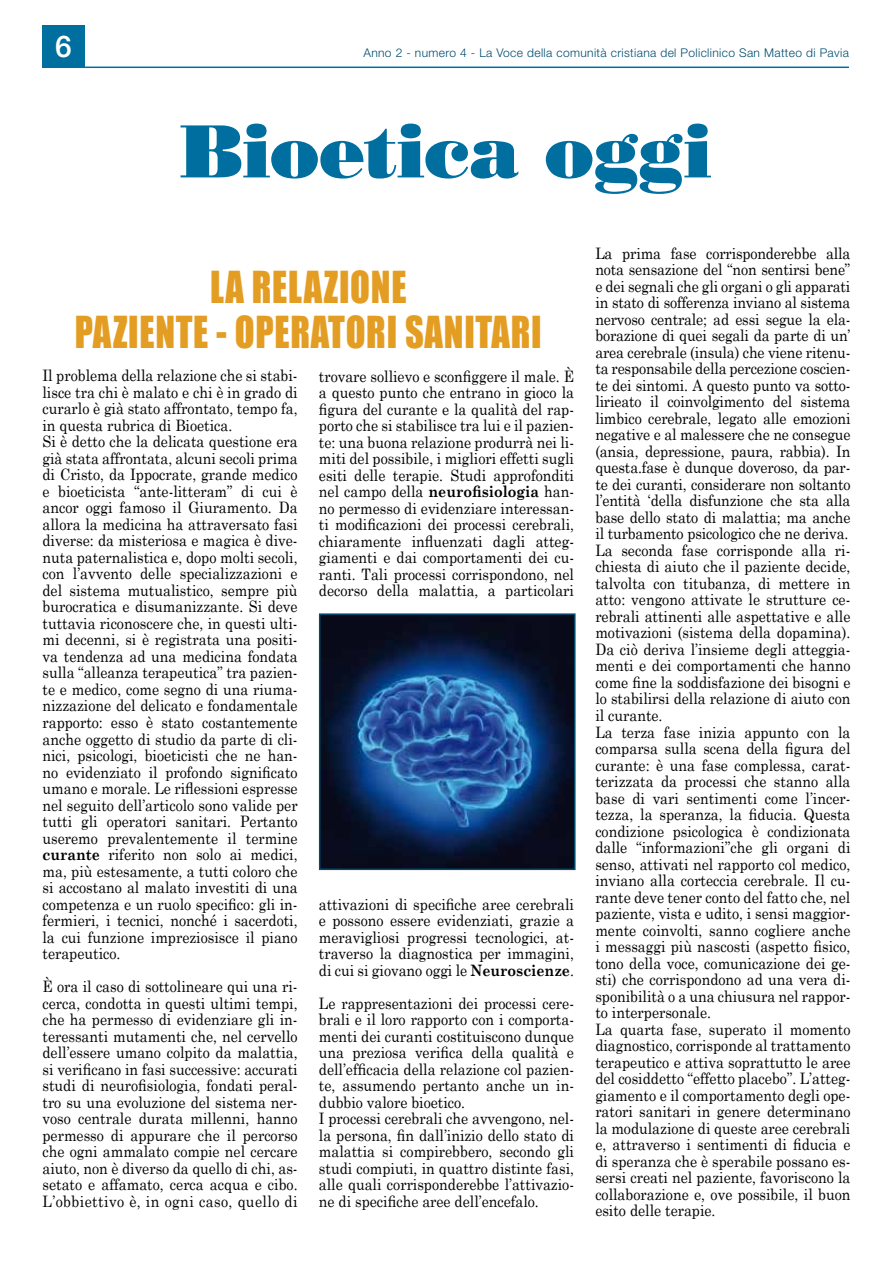
<style>
.page{position:relative;width:893px;height:1263px;background:#fff}
.page>*{position:absolute;margin:0;border:0;box-sizing:border-box;transform-origin:0 0}
.t1{font:75px "Bodoni Poster";letter-spacing:-.01em;color:#006f9f}
.t2{font:40.5px/45px "Impact";letter-spacing:.02em;color:#e49d23;text-align:center;scale:.9 1}
.t3{font:500 30px "Helvetica Neue";color:#fff}
.t4{font:15.75px/16.5px "Century Schoolbook";color:#000;scale:.9 1}
.t5{font:300 12px "Helvetica Neue";letter-spacing:.03em;color:#004d70}
.s1{font-weight:700}
</style>
<div class="page">
<div style="left:43px;top:26px;width:42px;height:42px;background:#006f9f"></div>
<hr style="left:84px;top:67px;width:765px;height:1px;background:#006f9f">
<img style="left:322px;top:616px;width:251px;height:251px">
<div style="left:319px;top:613px;width:257px;height:257px;border:2px solid #004d70"></div>
<h3 class="t3" style="left:55px;top:28px;width:18px">6</h3>
<p class="t5" style="left:363px;top:45px;width:487px">Anno 2 - numero 4 - La Voce della comunità cristiana del Policlinico San Matteo di Pavia</p>
<h1 class="t1" style="left:180px;top:106px;width:534px">Bioetica oggi</h1>
<h2 class="t2" style="left:75px;top:265px;width:520px">LA RELAZIONE<br>PAZIENTE - OPERATOR I SANITAR I</h2>
<p class="t4" style="left:43px;top:367px;width:285px">Il problema della relazione che si stabi&shy;lisce tra chi è malato e chi è in grado di curarlo è già stato affrontato, tempo fa, in questa rubrica di Bioetica.<br>Si è detto che la delicata questione era già stata affrontata, alcuni secoli prima di Cristo, da Ippocrate, grande medico e bioeticista “ante-litteram” di cui è ancor oggi famoso il Giuramento. Da allora la medicina ha attraversato fasi diverse: da misteriosa e magica è dive&shy;nuta paternalistica e, dopo molti secoli, con l’avvento delle specializzazioni e del sistema mutualistico, sempre più burocratica e disumanizzante. Si deve tuttavia riconoscere che, in questi ulti&shy;mi decenni, si è registrata una positi&shy;va tendenza ad una medicina fondata sulla “alleanza terapeutica” tra pazien&shy;te e medico, come segno di una riuma&shy;nizzazione del delicato e fondamentale rapporto: esso è stato costantemente anche oggetto di studio da parte di cli&shy;nici, psicologi, bioeticisti che ne han&shy;no evidenziato il profondo significato umano e morale. Le riflessioni espresse nel seguito dell’articolo sono valide per tutti gli operatori sanitari. Pertanto useremo prevalentemente il termine <span class="s1">curante</span> riferito non solo ai medici, ma, più estesamente, a tutti coloro che si accostano al malato investiti di una competenza e un ruolo specifico: gli in&shy;fermieri, i tecnici, nonché i sacerdoti, la cui funzione impreziosisce il piano terapeutico.</p>
<p class="t4" style="left:43px;top:978px;width:285px;text-align:justify">È ora il caso di sottolineare qui una ri&shy;cerca, condotta in questi ultimi tempi, che ha permesso di evidenziare gli in&shy;teressanti mutamenti che, nel cervello dell’essere umano colpito da malattia, si verificano in fasi successive: accurati studi di neurofisiologia, fondati peral&shy;tro su una evoluzione del sistema ner&shy;voso centrale durata millenni, hanno permesso di appurare che il percorso che ogni ammalato compie nel cercare aiuto, non è diverso da quello di chi, as&shy;setato e affamato, cerca acqua e cibo.<br>L’obbiettivo è, in ogni caso, quello di</p>
<p class="t4" style="left:319px;top:367px;width:285px;text-align:justify">trovare sollievo e sconfiggere il male. È a questo punto che entrano in gioco la figura del curante e la qualità del rap&shy;porto che si stabilisce tra lui e il pazien&shy;te: una buona relazione produrrà nei li&shy;miti del possibile, i migliori effetti sugli esiti delle terapie. Studi approfonditi nel campo della <span class="s1">neurofisiologia</span> han&shy;no permesso di evidenziare interessan&shy;ti modificazioni dei processi cerebrali, chiaramente influenzati dagli atteg&shy;giamenti e dai comportamenti dei cu&shy;ranti. Tali processi corrispondono, nel decorso della malattia, a particolari</p>
<p class="t4" style="left:319px;top:895px;width:285px;text-align:justify">attivazioni di specifiche aree cerebrali e possono essere evidenziati, grazie a meravigliosi progressi tecnologici, at&shy;traverso la diagnostica per immagini, di cui si giovano oggi le <span class="s1">Neuroscienze</span>.</p>
<p class="t4" style="left:319px;top:994px;width:285px">Le rappresentazioni dei processi cere&shy;brali e il loro rapporto con i comporta&shy;menti dei curanti costituiscono dunque una preziosa verifica della qualità e dell’efficacia della relazione col pazien&shy;te, assumendo pertanto anche un in&shy;dubbio valore bioetico.<br>I processi cerebrali che avvengono, nel&shy;la persona, fin dall’inizio dello stato di malattia si compirebbero, secondo gli studi compiuti, in quattro distinte fasi, alle quali corrisponderebbe l’attivazio&shy;ne di specifiche aree dell’encefalo.</p>
<p class="t4" style="left:595px;top:244px;width:285px">La prima fase corrisponderebbe alla nota sensazione del “non sentirsi bene” e dei segnali che gli organi o gli apparati in stato di sofferenza inviano al sistema nervoso centrale; ad essi segue la ela&shy;borazione di quei segali da parte di un’ area cerebrale (insula) che viene ritenu&shy;ta responsabile della percezione coscien&shy;te dei sintomi. A questo punto va sotto&shy;lirieato il coinvolgimento del sistema limbico cerebrale, legato alle emozioni negative e al malessere che ne consegue (ansia, depressione, paura, rabbia). In questa.fase è dunque doveroso, da par&shy;te dei curanti, considerare non soltanto l’entità ‘della disfunzione che sta alla base dello stato di malattia; ma anche il turbamento psicologico che ne deriva.<br>La seconda fase corrisponde alla ri&shy;chiesta di aiuto che il paziente decide, talvolta con titubanza, di mettere in atto: vengono attivate le strutture ce&shy;rebrali attinenti alle aspettative e alle motivazioni (sistema della dopamina).<br>Da ciò deriva l’insieme degli atteggia&shy;menti e dei comportamenti che hanno come fine la soddisfazione dei bisogni e lo stabilirsi della relazione di aiuto con il curante.<br>La terza fase inizia appunto con la comparsa sulla scena della figura del curante: è una fase complessa, carat&shy;terizzata da processi che stanno alla base di vari sentimenti come l’incer&shy;tezza, la speranza, la fiducia. Questa condizione psicologica è condizionata dalle “informazioni”che gli organi di senso, attivati nel rapporto col medico, inviano alla corteccia cerebrale. Il cu&shy;rante deve tener conto del fatto che, nel paziente, vista e udito, i sensi maggior&shy;mente coinvolti, sanno cogliere anche i messaggi più nascosti (aspetto fisico, tono della voce, comunicazione dei ge&shy;sti) che corrispondono ad una vera di&shy;sponibilità o a una chiusura nel rappor&shy;to interpersonale.<br>La quarta fase, superato il momento diagnostico, corrisponde al trattamento terapeutico e attiva soprattutto le aree del cosiddetto “effetto placebo”. L’atteg&shy;giamento e il comportamento degli ope&shy;ratori sanitari in genere determinano la modulazione di queste aree cerebrali e, attraverso i sentimenti di fiducia e di speranza che è sperabile possano es&shy;sersi creati nel paziente, favoriscono la collaborazione e, ove possibile, il buon esito delle terapie.</p>
</div>
